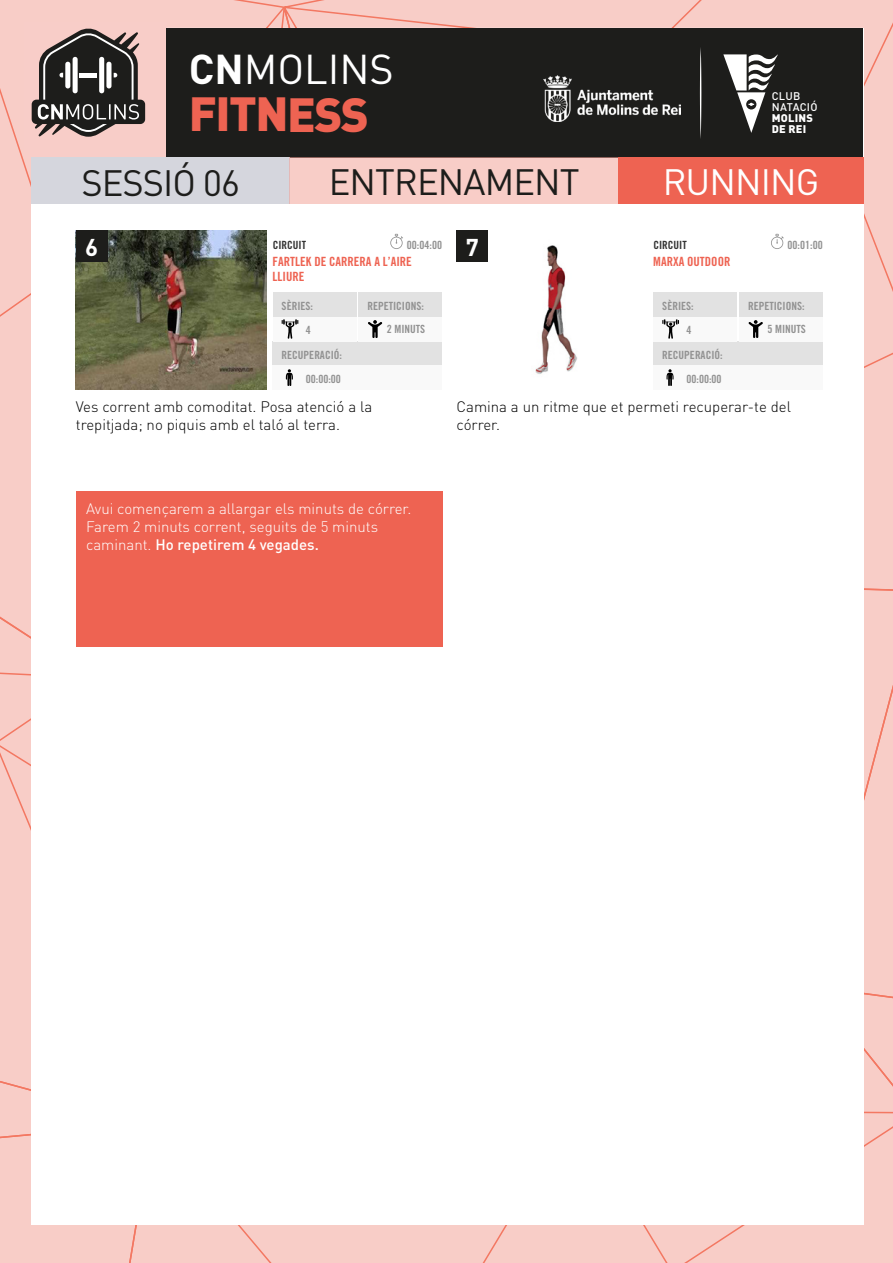
<style>
.page{position:relative;width:893px;height:1263px;background:#fff}
.page>*{position:absolute;margin:0;border:0;box-sizing:border-box;transform-origin:0 0}
.t1{font:900 47.4px "DIN Pro";letter-spacing:-.03em;color:#ee6352}
.t2{font:41.25px "DIN Pro";color:#fff}
.t3{font:36.3px "DIN Pro";letter-spacing:-.025em;color:#1d1d1b}
.t4{font:36.3px "DIN Pro";letter-spacing:-.025em;color:#fff}
.t5{font:700 24px "DIN Pro";color:#fff}
.t6{font:300 15px/18px "DIN Pro";color:#000}
.t7{font:300 15px/18px "DIN Pro";color:#fff}
.t8{font:12.75px/15.3px "Trade Gothic LT Std Bd Cn 20";color:#ee6352}
.t9{font:11.25px/24.3px "Trade Gothic LT Std Bd Cn 20";color:#929292;text-align:right}
.t10{font:11.25px "Trade Gothic LT Std Bd Cn 20";color:#333}
.t11{font:500 10.95px/10.8px "DIN Pro";letter-spacing:.02em;color:#fff}
.t12{font:900 10.95px/10.8px "DIN Pro";letter-spacing:.02em;color:#fff}
.s1{font-weight:700}
.s2{font-weight:500}
</style>
<div class="page">
<div style="left:161px;top:1225px;width:232px;height:38px;background:#f8cdc7"></div>
<div style="left:0;top:1125px;width:161px;height:138px;background:#f8cdc7"></div>
<div style="left:0;top:898px;width:31px;height:227px;background:#f8cdc7"></div>
<svg style="left:393px;top:990px;width:500px;height:273px"></svg>
<div style="left:864px;top:592px;width:29px;height:398px;background:#f8cdc7"></div>
<svg style="left:863px;top:145px;width:30px;height:433px"></svg>
<div style="left:0;top:276px;width:31px;height:619px;background:#f8cdc7"></div>
<div style="left:0;top:0;width:235px;height:276px;background:#f8cdc7"></div>
<svg style="left:274px;top:0;width:619px;height:145px"></svg>
<div style="left:31px;top:28px;width:832px;height:1196px;background:#fff"></div>
<img style="left:76px;top:231px;width:191px;height:159px">
<div style="left:24px;top:22px;width:142px;height:136px;background:#f8cdc8"></div>
<svg style="left:32px;top:28px;width:113px;height:109px"></svg>
<div style="left:166px;top:28px;width:697px;height:129px;background:#1d1d1b"></div>
<img style="left:543px;top:76px;width:107px;height:45px">
<svg style="left:650px;top:0;width:148px;height:139px"></svg>
<div style="left:76px;top:491px;width:366px;height:155px;background:#ee6352"></div>
<div style="left:31px;top:157px;width:259px;height:47px;background:#d5d6dd"></div>
<div style="left:618px;top:157px;width:245px;height:47px;background:#ee6352"></div>
<div style="left:290px;top:157px;width:328px;height:47px;background:#f8cdc7"></div>
<img style="left:457px;top:230px;width:120px;height:144px">
<div style="left:76px;top:231px;width:32px;height:31px;background:#1d1d1b"></div>
<svg style="left:390px;top:234px;width:13px;height:15px"></svg>
<div style="left:273px;top:341px;width:169px;height:24px;background:#e2e2e2"></div>
<div style="left:273px;top:365px;width:169px;height:25px;background:#f9f9f9"></div>
<svg style="left:286px;top:369px;width:7px;height:17px"></svg>
<div style="left:273px;top:317px;width:83px;height:24px;background:#f9f9f9"></div>
<div style="left:358px;top:317px;width:84px;height:24px;background:#f9f9f9"></div>
<svg style="left:282px;top:319px;width:16px;height:20px"></svg>
<svg style="left:368px;top:320px;width:14px;height:18px"></svg>
<div style="left:273px;top:293px;width:83px;height:24px;background:#e2e2e2"></div>
<div style="left:358px;top:293px;width:84px;height:24px;background:#e2e2e2"></div>
<div style="left:457px;top:231px;width:31px;height:31px;background:#1d1d1b"></div>
<svg style="left:771px;top:234px;width:13px;height:15px"></svg>
<div style="left:653px;top:341px;width:170px;height:24px;background:#e2e2e2"></div>
<div style="left:653px;top:365px;width:170px;height:25px;background:#f9f9f9"></div>
<svg style="left:666px;top:369px;width:8px;height:17px"></svg>
<div style="left:653px;top:317px;width:84px;height:24px;background:#f9f9f9"></div>
<div style="left:739px;top:317px;width:84px;height:24px;background:#f9f9f9"></div>
<svg style="left:662px;top:319px;width:17px;height:20px"></svg>
<svg style="left:748px;top:320px;width:15px;height:18px"></svg>
<div style="left:653px;top:293px;width:84px;height:24px;background:#e2e2e2"></div>
<div style="left:739px;top:293px;width:84px;height:24px;background:#e2e2e2"></div>
<h2 class="t2" style="left:189px;top:41px;width:207px"><span class="s1">CN</span>MOLINS</h2>
<h1 class="t1" style="left:189px;top:82px;width:182px">FITNESS</h1>
<p class="t11" style="left:772px;top:90px;width:47px">CLUB<br>NATACIÓ</p>
<p class="t12" style="left:772px;top:112px;width:43px">MOLINS<br>DE REI</p>
<h3 class="t3" style="left:81px;top:154px;width:160px">SESSIÓ 06</h3>
<h3 class="t3" style="left:329px;top:153px;width:252px">ENTRENAMENT</h3>
<h3 class="t4" style="left:663px;top:153px;width:158px">RUNNING</h3>
<h3 class="t5" style="left:85px;top:231px;width:15px">6</h3>
<p class="t10" style="left:273px;top:238px;width:35px">CIRCUIT</p>
<p class="t9" style="left:407px;top:233px;width:37px">00:04:00</p>
<p class="t8" style="left:273px;top:254px;width:141px">FARTLEK DE CARRERA A L’AIRE<br>LLIURE</p>
<h3 class="t5" style="left:466px;top:231px;width:15px">7</h3>
<p class="t10" style="left:653px;top:238px;width:35px">CIRCUIT</p>
<p class="t8" style="left:653px;top:254px;width:79px">MARXA OUTDOOR</p>
<p class="t9" style="left:788px;top:233px;width:37px">00:01:00</p>
<p class="t9" style="left:282px;top:294px;width:33px">SÈRIES:</p>
<p class="t9" style="left:367px;top:294px;width:58px">REPETICIONS:</p>
<p class="t9" style="left:662px;top:294px;width:33px">SÈRIES:</p>
<p class="t9" style="left:748px;top:294px;width:58px">REPETICIONS:</p>
<p class="t9" style="left:306px;top:317px;width:7px">4</p>
<p class="t9" style="left:387px;top:317px;width:40px">2 MINUTS</p>
<p class="t9" style="left:686px;top:317px;width:7px">4</p>
<p class="t9" style="left:768px;top:317px;width:40px">5 MINUTS</p>
<p class="t9" style="left:282px;top:343px;width:62px">RECUPERACIÓ:<br>00:00:00</p>
<p class="t9" style="left:662px;top:343px;width:62px">RECUPERACIÓ:<br>00:00:00</p>
<p class="t6" style="left:76px;top:397px;width:298px">Ves corrent amb comoditat. Posa atenció a la trepitjada; no piquis amb el taló al terra.</p>
<p class="t6" style="left:457px;top:397px;width:336px">Camina a un ritme que et permeti recuperar-te del córrer.</p>
<p class="t7" style="left:86px;top:498px;width:327px">Avui començarem a allargar els minuts de córrer.<br>Farem 2 minuts corrent, seguits de 5 minuts caminant. <span class="s2">Ho repetirem 4 vegades.</span></p>
</div>
